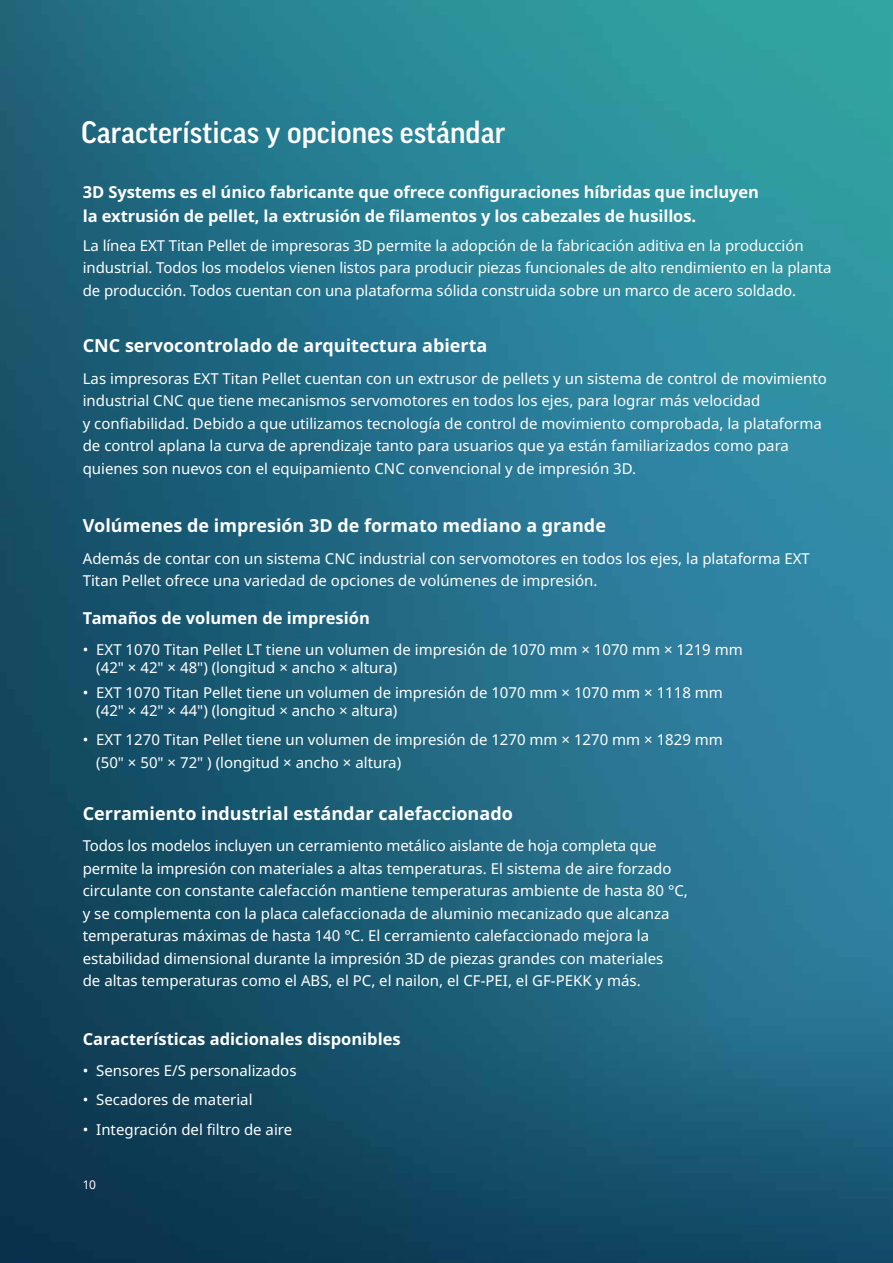
<style>
.page{position:relative;width:893px;height:1263px;background:#fff}
.page>*{position:absolute;margin:0;border:0;box-sizing:border-box;transform-origin:0 0}
.t1{font:500 30px "Good Pro";color:#fff}
.t2{font:700 18px "Noto Sans";color:#fff}
.t3{font:700 16.5px/24px "Noto Sans";letter-spacing:-.005em;color:#fff}
.t4{font:15px/22.5px "Noto Sans";color:#fff}
.t5{font:12px "Noto Sans";color:#fff}
</style>
<div class="page">
<img style="left:0;top:0;width:893px;height:1263px">
<h1 class="t1" style="left:81px;top:115px;width:426px">Características y opciones estándar</h1>
<p class="t3" style="left:83px;top:179px;width:678px">3D Systems es el único fabricante que ofrece configuraciones híbridas que incluyen la extrusión de pellet, la extrusión de filamentos y los cabezales de husillos.</p>
<p class="t4" style="left:83px;top:235px;width:750px">La línea EXT Titan Pellet de impresoras 3D permite la adopción de la fabricación aditiva en la producción industrial. Todos los modelos vienen listos para producir piezas funcionales de alto rendimiento en la planta de producción. Todos cuentan con una plataforma sólida construida sobre un marco de acero soldado.</p>
<p class="t2" style="left:83px;top:333px;width:406px">CNC servocontrolado de arquitectura abierta</p>
<p class="t4" style="left:83px;top:367px;width:746px">Las impresoras EXT Titan Pellet cuentan con un extrusor de pellets y un sistema de control de movimiento industrial CNC que tiene mecanismos servomotores en todos los ejes, para lograr más velocidad<br>y confiabilidad. Debido a que utilizamos tecnología de control de movimiento comprobada, la plataforma de control aplana la curva de aprendizaje tanto para usuarios que ya están familiarizados como para quienes son nuevos con el equipamiento CNC convencional y de impresión 3D.</p>
<p class="t2" style="left:83px;top:513px;width:525px">Volúmenes de impresión 3D de formato mediano a grande</p>
<p class="t4" style="left:83px;top:547px;width:729px">Además de contar con un sistema CNC industrial con servomotores en todos los ejes, la plataforma EXT<br>Titan Pellet ofrece una variedad de opciones de volúmenes de impresión.</p>
<p class="t3" style="left:83px;top:605px;width:289px">Tamaños de volumen de impresión</p>
<p class="t4" style="left:96px;top:641px;width:648px;line-height:18px;text-indent:-13px">• EXT 1070 Titan Pellet LT tiene un volumen de impresión de 1070 mm × 1070 mm × 1219 mm (42" × 42" × 48") (longitud × ancho × altura)</p>
<p class="t4" style="left:96px;top:684px;width:628px;line-height:18px;text-indent:-13px">• EXT 1070 Titan Pellet tiene un volumen de impresión de 1070 mm × 1070 mm × 1118 mm (42" × 42" × 44") (longitud × ancho × altura)</p>
<p class="t4" style="left:96px;top:729px;width:628px;text-indent:-13px">• EXT 1270 Titan Pellet tiene un volumen de impresión de 1270 mm × 1270 mm × 1829 mm (50" × 50" × 72" ) (longitud × ancho × altura)</p>
<p class="t2" style="left:83px;top:800px;width:432px">Cerramiento industrial estándar calefaccionado</p>
<p class="t4" style="left:83px;top:835px;width:607px">Todos los modelos incluyen un cerramiento metálico aislante de hoja completa que permite la impresión con materiales a altas temperaturas. El sistema de aire forzado circulante con constante calefacción mantiene temperaturas ambiente de hasta 80 °C, y se complementa con la placa calefaccionada de aluminio mecanizado que alcanza temperaturas máximas de hasta 140 °C. El cerramiento calefaccionado mejora la estabilidad dimensional durante la impresión 3D de piezas grandes con materiales<br>de altas temperaturas como el ABS, el PC, el nailon, el CF-PEI, el GF-PEKK y más.</p>
<p class="t3" style="left:83px;top:1026px;width:319px">Características adicionales disponibles</p>
<p class="t4" style="left:83px;top:1060px;width:215px">• Sensores E/S personalizados</p>
<p class="t4" style="left:83px;top:1089px;width:171px">• Secadores de material</p>
<p class="t4" style="left:83px;top:1118px;width:211px">• Integración del filtro de aire</p>
<p class="t5" style="left:83px;top:1178px;width:15px">10</p>
</div>
